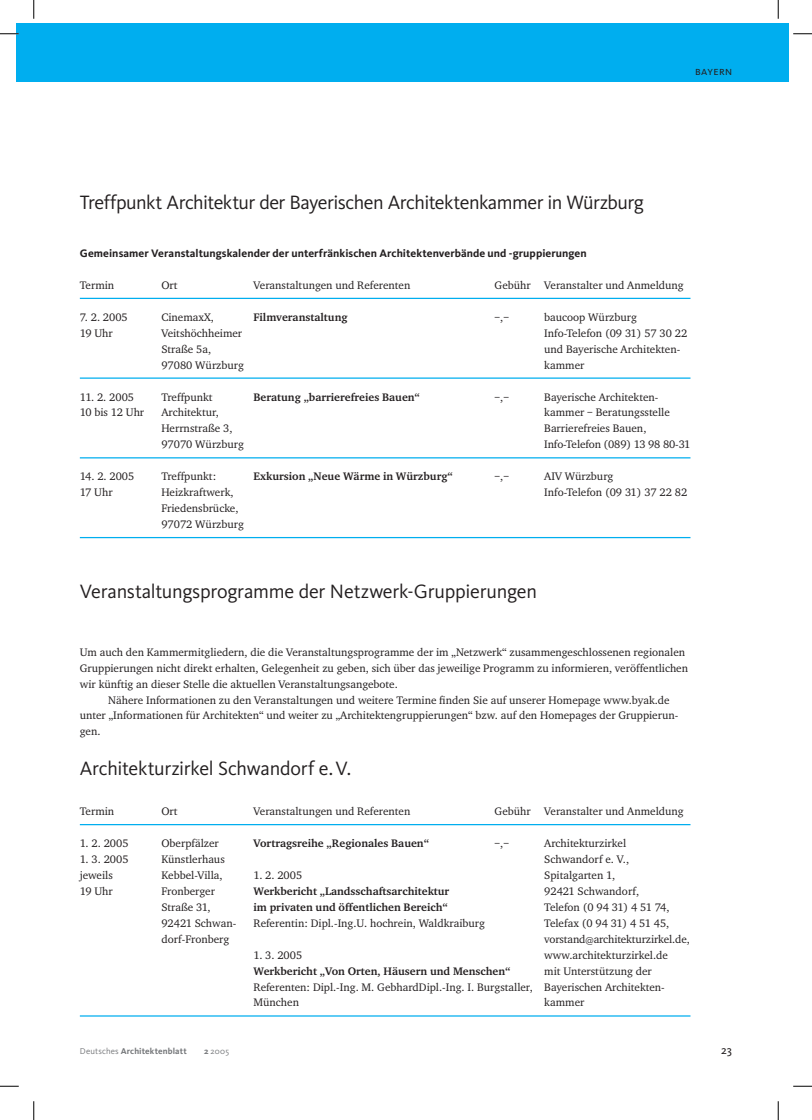
<style>
.page{position:relative;width:812px;height:1120px;background:#fff}
.page>*{position:absolute;margin:0;border:0;box-sizing:border-box;transform-origin:0 0}
.t1{font:20px "Kievit";letter-spacing:-.02em;color:#231f20}
.t2{font:11.88px "Kievit Regular SC";letter-spacing:.03em;color:#231f20}
.t3{font:11.88px "Kievit";color:#231f20}
.t4{font:11.25px/16px "Charter EF";color:#231f20}
.t5{font:700 11.25px "Charter EF";color:#231f20}
.t6{font:700 11.25px "Kievit";letter-spacing:.005em;color:#231f20}
.t7{font:700 8.75px "Kievit";letter-spacing:.015em;color:#76787b}
.t8{font:8.75px "Kievit";color:#76787b}
.s1{font-weight:400}
.s2{font-weight:700}
</style>
<div class="page">
<div style="left:16px;top:23px;width:18px;height:59px;background:#00aeef"></div>
<div style="left:34px;top:23px;width:754px;height:59px;background:#00aeef"></div>
<hr style="left:80px;top:298px;width:610px;height:1px;background:#00aeef">
<hr style="left:80px;top:377px;width:610px;height:2px;background:#00aeef">
<hr style="left:80px;top:457px;width:610px;height:1px;background:#00aeef">
<hr style="left:80px;top:537px;width:610px;height:1px;background:#00aeef">
<hr style="left:80px;top:824px;width:610px;height:1px;background:#00aeef">
<hr style="left:80px;top:1015px;width:610px;height:1px;background:#00aeef">
<svg style="left:0;top:33px;width:19px;height:2px"></svg>
<svg style="left:793px;top:33px;width:19px;height:2px"></svg>
<svg style="left:0;top:1086px;width:19px;height:1px"></svg>
<svg style="left:793px;top:1086px;width:19px;height:1px"></svg>
<svg style="left:33px;top:0;width:2px;height:19px"></svg>
<svg style="left:33px;top:1101px;width:2px;height:19px"></svg>
<svg style="left:777px;top:0;width:2px;height:19px"></svg>
<svg style="left:777px;top:1101px;width:2px;height:19px"></svg>
<h1 class="t1" style="left:80px;top:190px;width:565px">Treffpunkt Architektur der Bayerischen Architektenkammer in Würzburg</h1>
<p class="t2" style="left:695px;top:63px;width:38px">bayern</p>
<p class="t6" style="left:80px;top:246px;width:508px">Gemeinsamer Veranstaltungskalender der unterfränkischen Architektenverbände und -gruppierungen</p>
<p class="t4" style="left:80px;top:277px;width:36px">Termin</p>
<p class="t4" style="left:161px;top:277px;width:18px">Ort</p>
<p class="t4" style="left:253px;top:277px;width:158px">Veranstaltungen und Referenten</p>
<p class="t4" style="left:494px;top:277px;width:191px">Gebühr Veranstalter und Anmeldung</p>
<p class="t4" style="left:80px;top:309px;width:49px">7. 2. 2005</p>
<p class="t4" style="left:161px;top:309px;width:54px">CinemaxX,</p>
<p class="t5" style="left:253px;top:310px;width:96px">Filmveranstaltung</p>
<p class="t4" style="left:494px;top:309px;width:16px">–,–</p>
<p class="t4" style="left:544px;top:309px;width:94px">baucoop Würzburg</p>
<p class="t4" style="left:80px;top:325px;width:34px">19 Uhr</p>
<p class="t4" style="left:161px;top:325px;width:82px">Veitshöchheimer</p>
<p class="t4" style="left:544px;top:325px;width:144px">Info-Telefon (09 31) 57 30 22</p>
<p class="t4" style="left:161px;top:341px;width:51px">Straße 5a,</p>
<p class="t4" style="left:544px;top:341px;width:137px">und Bayerische Architekten-</p>
<p class="t4" style="left:161px;top:357px;width:84px">97080 Würzburg</p>
<p class="t4" style="left:544px;top:357px;width:42px">kammer</p>
<p class="t4" style="left:80px;top:388px;width:56px">11. 2. 2005</p>
<p class="t4" style="left:161px;top:388px;width:53px">Treffpunkt</p>
<p class="t5" style="left:253px;top:390px;width:168px">Beratung „barrierefreies Bauen“</p>
<p class="t4" style="left:494px;top:388px;width:16px">–,–</p>
<p class="t4" style="left:544px;top:388px;width:116px">Bayerische Architekten-</p>
<p class="t4" style="left:80px;top:404px;width:66px">10 bis 12 Uhr</p>
<p class="t4" style="left:161px;top:404px;width:59px">Architektur,</p>
<p class="t4" style="left:544px;top:404px;width:127px">kammer – Beratungsstelle</p>
<p class="t4" style="left:161px;top:420px;width:73px">Herrnstraße 3,</p>
<p class="t4" style="left:544px;top:420px;width:104px">Barrierefreies Bauen,</p>
<p class="t4" style="left:161px;top:436px;width:84px">97070 Würzburg</p>
<p class="t4" style="left:544px;top:436px;width:148px">Info-Telefon (089) 13 98 80-31</p>
<p class="t4" style="left:80px;top:468px;width:56px">14. 2. 2005</p>
<p class="t4" style="left:161px;top:468px;width:56px">Treffpunkt:</p>
<p class="t5" style="left:253px;top:469px;width:201px">Exkursion „Neue Wärme in Würzburg“</p>
<p class="t4" style="left:494px;top:468px;width:16px">–,–</p>
<p class="t4" style="left:544px;top:468px;width:71px">AIV Würzburg</p>
<p class="t4" style="left:80px;top:484px;width:34px">17 Uhr</p>
<p class="t4" style="left:161px;top:484px;width:74px">Heizkraftwerk,</p>
<p class="t4" style="left:544px;top:484px;width:144px">Info-Telefon (09 31) 37 22 82</p>
<p class="t4" style="left:161px;top:500px;width:84px">Friedensbrücke,<br>97072 Würzburg</p>
<h1 class="t1" style="left:80px;top:579px;width:458px">Veranstaltungsprogramme der Netzwerk-Gruppierungen</h1>
<p class="t4" style="left:80px;top:644px;width:607px">Um auch den Kammermitgliedern, die die Veranstaltungsprogramme der im „Netzwerk“ zusammengeschlossenen regionalen</p>
<p class="t4" style="left:80px;top:660px;width:610px">Gruppierungen nicht direkt erhalten, Gelegenheit zu geben, sich über das jeweilige Programm zu informieren, veröffentlichen</p>
<p class="t4" style="left:80px;top:675px;width:319px">wir künftig an dieser Stelle die aktuellen Veranstaltungsangebote.</p>
<p class="t4" style="left:108px;top:691px;width:563px">Nähere Informationen zu den Veranstaltungen und weitere Termine finden Sie auf unserer Homepage www.byak.de</p>
<p class="t4" style="left:80px;top:707px;width:600px">unter „Informationen für Architekten“ und weiter zu „Architektengruppierungen“ bzw. auf den Homepages der Gruppierun-</p>
<p class="t4" style="left:80px;top:723px;width:22px">gen.</p>
<h1 class="t1" style="left:80px;top:756px;width:273px">Architekturzirkel Schwandorf e. V.</h1>
<p class="t4" style="left:80px;top:803px;width:36px">Termin</p>
<p class="t4" style="left:161px;top:803px;width:18px">Ort</p>
<p class="t4" style="left:253px;top:803px;width:158px">Veranstaltungen und Referenten</p>
<p class="t4" style="left:494px;top:803px;width:191px">Gebühr Veranstalter und Anmeldung</p>
<p class="t4" style="left:80px;top:835px;width:50px">1. 2. 2005</p>
<p class="t4" style="left:161px;top:835px;width:59px">Oberpfälzer</p>
<p class="t5" style="left:253px;top:836px;width:177px">Vortragsreihe „Regionales Bauen“</p>
<p class="t4" style="left:494px;top:835px;width:16px">–,–</p>
<p class="t4" style="left:544px;top:835px;width:83px">Architekturzirkel</p>
<p class="t4" style="left:80px;top:851px;width:50px">1. 3. 2005</p>
<p class="t4" style="left:161px;top:851px;width:65px">Künstlerhaus</p>
<p class="t4" style="left:544px;top:851px;width:86px">Schwandorf e. V.,</p>
<p class="t4" style="left:80px;top:867px;width:34px">jeweils</p>
<p class="t4" style="left:161px;top:867px;width:63px">Kebbel-Villa,</p>
<p class="t4" style="left:253px;top:867px;width:50px">1. 2. 2005</p>
<p class="t4" style="left:544px;top:867px;width:72px">Spitalgarten 1,</p>
<p class="t4" style="left:80px;top:883px;width:34px">19 Uhr</p>
<p class="t4" style="left:161px;top:883px;width:55px">Fronberger</p>
<p class="t5" style="left:253px;top:884px;width:197px">Werkbericht „Landsschaftsarchitektur</p>
<p class="t4" style="left:544px;top:883px;width:96px">92421 Schwandorf,</p>
<p class="t4" style="left:161px;top:899px;width:51px">Straße 31,</p>
<p class="t5" style="left:253px;top:900px;width:196px">im privaten und öffentlichen Bereich“</p>
<p class="t4" style="left:544px;top:899px;width:127px">Telefon (0 94 31) 4 51 74,</p>
<p class="t4" style="left:161px;top:915px;width:76px">92421 Schwan-</p>
<p class="t4" style="left:253px;top:915px;width:233px">Referentin: Dipl.-Ing.U. hochrein, Waldkraiburg</p>
<p class="t4" style="left:544px;top:915px;width:127px">Telefax (0 94 31) 4 51 45,</p>
<p class="t4" style="left:161px;top:931px;width:69px">dorf-Fronberg</p>
<p class="t4" style="left:544px;top:931px;width:147px">vorstand@architekturzirkel.de,</p>
<p class="t4" style="left:253px;top:947px;width:50px">1. 3. 2005</p>
<p class="t4" style="left:544px;top:947px;width:125px">www.architekturzirkel.de</p>
<p class="t5" style="left:253px;top:964px;width:258px">Werkbericht „Von Orten, Häusern und Menschen“</p>
<p class="t4" style="left:253px;top:962px;width:413px;text-indent:291px">mit Unterstützung der<br>Referenten: Dipl.-Ing. M. GebhardDipl.-Ing. I. Burgstaller, Bayerischen Architekten-<br>München</p>
<p class="t4" style="left:544px;top:994px;width:42px">kammer</p>
<p class="t7" style="left:80px;top:1046px;width:108px"><span class="s1">Deutsches</span> Architektenblatt</p>
<p class="t8" style="left:204px;top:1046px;width:26px"><span class="s2">2</span> 2005</p>
<p class="t3" style="left:721px;top:1043px;width:12px">23</p>
</div>
